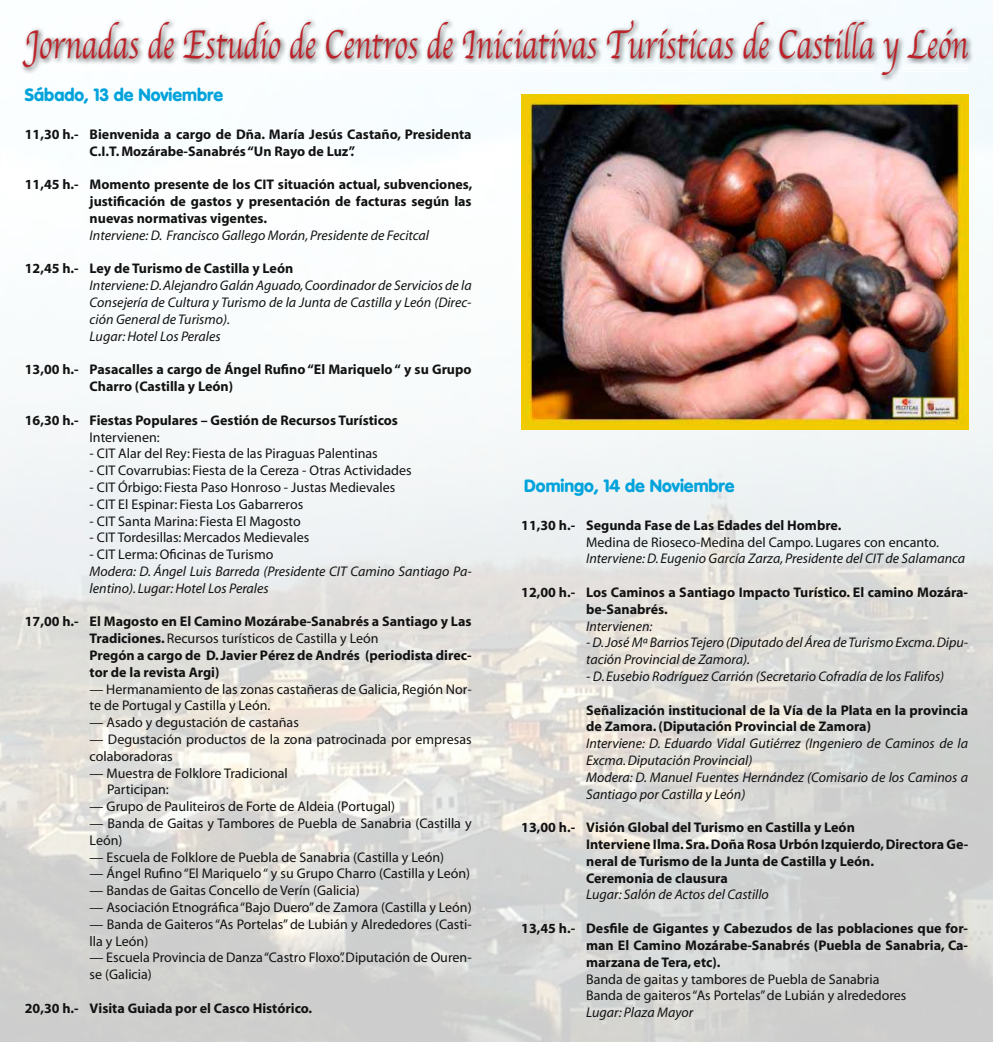
<style>
.page{position:relative;width:993px;height:1042px;background:#fff}
.page>*{position:absolute;margin:0;border:0;box-sizing:border-box;transform-origin:0 0}
.t1{font:42px "Apple Chancery";color:#bc2229;scale:.72 1}
.t2{font:900 17.5px "VAG Rounded";color:#00a3db}
.t3{font:700 14px/16.8px "Myriad";color:#121212}
.t4{font:14px/16.8px "Myriad";color:#121212}
.t5{font:italic 14px/16.8px "Myriad";color:#121212}
.s1{font-weight:400}
</style>
<div class="page">
<img style="left:0;top:23px;width:992px;height:1019px">
<div style="left:19px;top:18px;width:955px;height:64px;background:#121212;opacity:.75"></div>
<hr style="left:43px;top:65px;width:830px;height:1px;background:#fff">
<hr style="left:43px;top:67px;width:830px;height:2px;background:#fff">
<hr style="left:43px;top:71px;width:830px;height:1px;background:#fff">
<hr style="left:902px;top:65px;width:65px;height:1px;background:#fff">
<hr style="left:902px;top:67px;width:65px;height:2px;background:#fff">
<hr style="left:902px;top:71px;width:65px;height:1px;background:#fff">
<img style="left:521px;top:94px;width:446px;height:335px">
<h1 class="t1" style="left:25px;top:11px;width:1310px">Jornadas de Estudio de Centros de Iniciativas Turísticas de Castilla y León</h1>
<p class="t2" style="left:25px;top:84px;width:200px">Sábado, 13 de Noviembre</p>
<p class="t3" style="left:90px;top:126px;width:383px;text-indent:-65px">11,30 h.- Bienvenida a cargo de Dña. María Jesús Castaño, Presidenta<br>C.I.T. Mozárabe-Sanabrés “Un Rayo de Luz”.</p>
<p class="t3" style="left:90px;top:177px;width:384px;text-align:justify;text-indent:-65px">11,45 h.- Momento presente de los CIT situación actual, subvenciones, justificación de gastos y presentación de facturas según las nuevas normativas vigentes.</p>
<p class="t5" style="left:90px;top:227px;width:341px">Interviene:D. Francisco Gallego Morán, Presidente de Fecitcal</p>
<p class="t3" style="left:25px;top:261px;width:270px">12,45 h.- Ley de Turismo de Castilla y León</p>
<p class="t5" style="left:90px;top:278px;width:383px">Interviene: D. Alejandro Galán Aguado, Coordinador de Servicios de la Consejería de Cultura y Turismo de la Junta de Castilla y León (Direc&shy;ción General de Turismo).<br>Lugar: Hotel Los Perales</p>
<p class="t3" style="left:90px;top:362px;width:383px;text-indent:-65px">13,00 h.- Pasacalles a cargo de Ángel Rufino “El Mariquelo “ y su Grupo<br>Charro (Castilla y León)</p>
<p class="t3" style="left:25px;top:412px;width:374px">16,30 h.- Fiestas Populares – Gestión de Recursos Turísticos</p>
<p class="t4" style="left:90px;top:429px;width:72px">Intervienen:</p>
<p class="t4" style="left:90px;top:446px;width:289px">- CIT Alar del Rey: Fiesta de las Piraguas Palentinas</p>
<p class="t4" style="left:90px;top:463px;width:323px">- CIT Covarrubias: Fiesta de la Cereza - Otras Actividades</p>
<p class="t4" style="left:90px;top:479px;width:307px">- CIT Órbigo: Fiesta Paso Honroso - Justas Medievales</p>
<p class="t4" style="left:90px;top:496px;width:215px">- CIT El Espinar: Fiesta Los Gabarreros</p>
<p class="t4" style="left:90px;top:513px;width:213px">- CIT Santa Marina: Fiesta El Magosto</p>
<p class="t4" style="left:90px;top:530px;width:221px">- CIT Tordesillas: Mercados Medievales</p>
<p class="t4" style="left:90px;top:547px;width:185px">- CIT Lerma: Oficinas de Turismo</p>
<p class="t5" style="left:90px;top:563px;width:383px">Modera: D. Ángel Luis Barreda (Presidente CIT Camino Santiago Pa&shy;lentino). Lugar: Hotel Los Perales</p>
<p class="t3" style="left:90px;top:614px;width:383px;text-indent:-65px">17,00 h.- El Magosto en El Camino Mozárabe-Sanabrés a Santiago y Las Tradiciones. <span class="s1">Recursos turísticos de Castilla y León<br></span>Pregón a cargo de D. Javier Pérez de Andrés (periodista direc&shy;tor de la revista Argi)</p>
<p class="t4" style="left:90px;top:681px;width:383px">— Hermanamiento de las zonas castañeras de Galicia, Región Nor&shy;te de Portugal y Castilla y León.</p>
<p class="t4" style="left:90px;top:715px;width:211px">— Asado y degustación de castañas</p>
<p class="t4" style="left:90px;top:731px;width:383px">— Degustación productos de la zona patrocinada por empresas colaboradoras</p>
<p class="t4" style="left:107px;top:765px;width:182px;text-indent:-18px">— Muestra de Folklore Tradicional<br>Participan:</p>
<p class="t4" style="left:90px;top:799px;width:307px">— Grupo de Pauliteiros de Forte de Aldeia (Portugal)</p>
<p class="t4" style="left:90px;top:815px;width:383px">— Banda de Gaitas y Tambores de Puebla de Sanabria (Castilla y<br>León)</p>
<p class="t4" style="left:90px;top:849px;width:356px">— Escuela de Folklore de Puebla de Sanabria (Castilla y León)</p>
<p class="t4" style="left:90px;top:866px;width:382px">— Ángel Rufino “El Mariquelo “ y su Grupo Charro (Castilla y León)</p>
<p class="t4" style="left:90px;top:883px;width:271px">— Bandas de Gaitas Concello de Verín (Galicia)</p>
<p class="t4" style="left:90px;top:899px;width:383px">— Asociación Etnográfica “Bajo Duero” de Zamora (Castilla y León)</p>
<p class="t4" style="left:90px;top:916px;width:383px">— Banda de Gaiteros “As Portelas” de Lubián y Alrededores (Casti&shy;lla y León)</p>
<p class="t4" style="left:90px;top:950px;width:383px">— Escuela Provincia de Danza “Castro Floxo”. Diputación de Ouren&shy;se (Galicia)</p>
<p class="t3" style="left:25px;top:1000px;width:288px">20,30 h.- Visita Guiada por el Casco Histórico.</p>
<p class="t2" style="left:524px;top:475px;width:212px">Domingo, 14 de Noviembre</p>
<p class="t3" style="left:521px;top:517px;width:321px">11,30 h.- Segunda Fase de Las Edades del Hombre.</p>
<p class="t4" style="left:586px;top:534px;width:354px">Medina de Rioseco-Medina del Campo. Lugares con encanto.</p>
<p class="t5" style="left:586px;top:551px;width:380px">Interviene: D. Eugenio García Zarza, Presidente del CIT de Salamanca</p>
<p class="t3" style="left:586px;top:584px;width:383px;text-indent:-65px">12,00 h.- Los Caminos a Santiago Impacto Turístico. El camino Mozára&shy;be-Sanabrés.</p>
<p class="t5" style="left:586px;top:618px;width:68px">Intervienen:</p>
<p class="t5" style="left:586px;top:635px;width:383px">- D. José Mª Barrios Tejero (Diputado del Área de Turismo Excma. Dipu&shy;tación Provincial de Zamora).</p>
<p class="t5" style="left:586px;top:668px;width:359px">- D. Eusebio Rodríguez Carrión (Secretario Cofradía de los Falifos)</p>
<p class="t3" style="left:586px;top:702px;width:383px">Señalización institucional de la Vía de la Plata en la provincia de Zamora. (Diputación Provincial de Zamora)</p>
<p class="t5" style="left:586px;top:736px;width:383px">Interviene: D. Eduardo Vidal Gutiérrez (Ingeniero de Caminos de la Excma. Diputación Provincial)<br>Modera: D. Manuel Fuentes Hernández (Comisario de los Caminos a Santiago por Castilla y León)</p>
<p class="t3" style="left:586px;top:819px;width:383px;text-indent:-65px">13,00 h.- Visión Global del Turismo en Castilla y León<br>Interviene Ilma. Sra. Doña Rosa Urbón Izquierdo, Directora Ge&shy;neral de Turismo de la Junta de Castilla y León.<br>Ceremonia de clausura</p>
<p class="t5" style="left:586px;top:887px;width:184px">Lugar: Salón de Actos del Castillo</p>
<p class="t3" style="left:586px;top:920px;width:383px;text-align:justify;text-indent:-65px">13,45 h.- Desfile de Gigantes y Cabezudos de las poblaciones que for&shy;man El Camino Mozárabe-Sanabrés (Puebla de Sanabria, Ca&shy;marzana de Tera, etc).</p>
<p class="t4" style="left:586px;top:971px;width:322px">Banda de gaitas y tambores de Puebla de Sanabria<br>Banda de gaiteros “As Portelas” de Lubián y alrededores</p>
<p class="t5" style="left:586px;top:1004px;width:109px">Lugar: Plaza Mayor</p>
</div>
